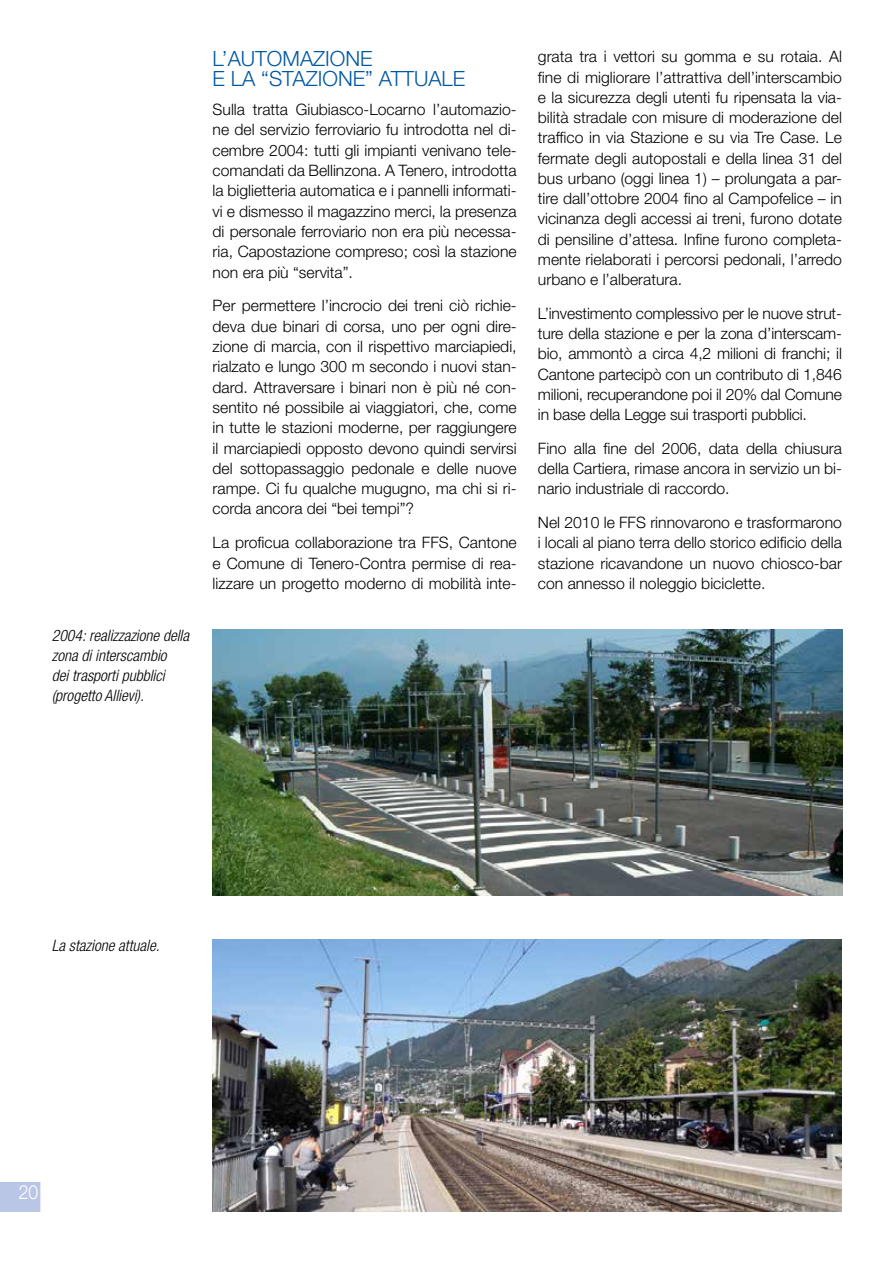
<style>
.page{position:relative;width:893px;height:1263px;background:#fff}
.page>*{position:absolute;margin:0;border:0;box-sizing:border-box;transform-origin:0 0}
.t1{font:300 21px/20.2px "Helvetica Neue LT Std";color:#0058a2}
.t2{font:300 19.5px "Helvetica Neue LT Std";color:#fff;scale:.9 1}
.t3{font:300 15.75px/20.2px "Helvetica Neue LT Std";color:#000;text-align:justify}
.t4{font:italic 300 condensed 15.75px/20.2px "Helvetica Neue LT Std";color:#000}
</style>
<div class="page">
<div style="left:0;top:1182px;width:40px;height:30px;background:#bac6e5"></div>
<img style="left:213px;top:629px;width:629px;height:266px">
<img style="left:213px;top:940px;width:629px;height:271px">
<p class="t4" style="left:52px;top:625px;width:139px">2004: realizzazione della zona di interscambio<br>dei trasporti pubblici (progetto Allievi).</p>
<h1 class="t1" style="left:213px;top:48px;width:254px">L’AUTOMAZIONE<br>E LA “STAZIONE” ATTUALE</h1>
<p class="t3" style="left:213px;top:99px;width:306px">Sulla tratta Giubiasco-Locarno l’automazio&shy;ne del servizio ferroviario fu introdotta nel di&shy;cembre 2004: tutti gli impianti venivano tele&shy;comandati da Bellinzona. A Tenero, introdotta la biglietteria automatica e i pannelli informati&shy;vi e dismesso il magazzino merci, la presenza di personale ferroviario non era più necessa&shy;ria, Capostazione compreso; così la stazione non era più “servita”.</p>
<p class="t3" style="left:213px;top:295px;width:306px">Per permettere l’incrocio dei treni ciò richie&shy;deva due binari di corsa, uno per ogni dire&shy;zione di marcia, con il rispettivo marciapiedi, rialzato e lungo 300 m secondo i nuovi stan&shy;dard. Attraversare i binari non è più né con&shy;sentito né possibile ai viaggiatori, che, come in tutte le stazioni moderne, per raggiungere il marciapiedi opposto devono quindi servirsi del sottopassaggio pedonale e delle nuove rampe. Ci fu qualche mugugno, ma chi si ri&shy;corda ancora dei “bei tempi”?</p>
<p class="t3" style="left:213px;top:532px;width:306px">La proficua collaborazione tra FFS, Cantone e Comune di Tenero-Contra permise di rea&shy;lizzare un progetto moderno di mobilità inte-</p>
<p class="t3" style="left:538px;top:46px;width:306px">grata tra i vettori su gomma e su rotaia. Al fine di migliorare l’attrattiva dell’interscambio e la sicurezza degli utenti fu ripensata la via&shy;bilità stradale con misure di moderazione del traffico in via Stazione e su via Tre Case. Le fermate degli autopostali e della linea 31 del bus urbano (oggi linea 1) – prolungata a par&shy;tire dall’ottobre 2004 fino al Campofelice – in vicinanza degli accessi ai treni, furono dotate di pensiline d’attesa. Infine furono completa&shy;mente rielaborati i percorsi pedonali, l’arredo urbano e l’alberatura.</p>
<p class="t3" style="left:538px;top:303px;width:306px">L’investimento complessivo per le nuove strut&shy;ture della stazione e per la zona d’interscam&shy;bio, ammontò a circa 4,2 milioni di franchi; il Cantone partecipò con un contributo di 1,846 milioni, recuperandone poi il 20% dal Comune in base della Legge sui trasporti pubblici.</p>
<p class="t3" style="left:538px;top:438px;width:306px">Fino alla fine del 2006, data della chiusura della Cartiera, rimase ancora in servizio un bi&shy;nario industriale di raccordo.</p>
<p class="t3" style="left:538px;top:512px;width:306px">Nel 2010 le FFS rinnovarono e trasformarono i locali al piano terra dello storico edificio della stazione ricavandone un nuovo chiosco-bar con annesso il noleggio biciclette.</p>
<p class="t4" style="left:52px;top:936px;width:109px">La stazione attuale.</p>
<p class="t2" style="left:19px;top:1180px;width:23px">20</p>
</div>
